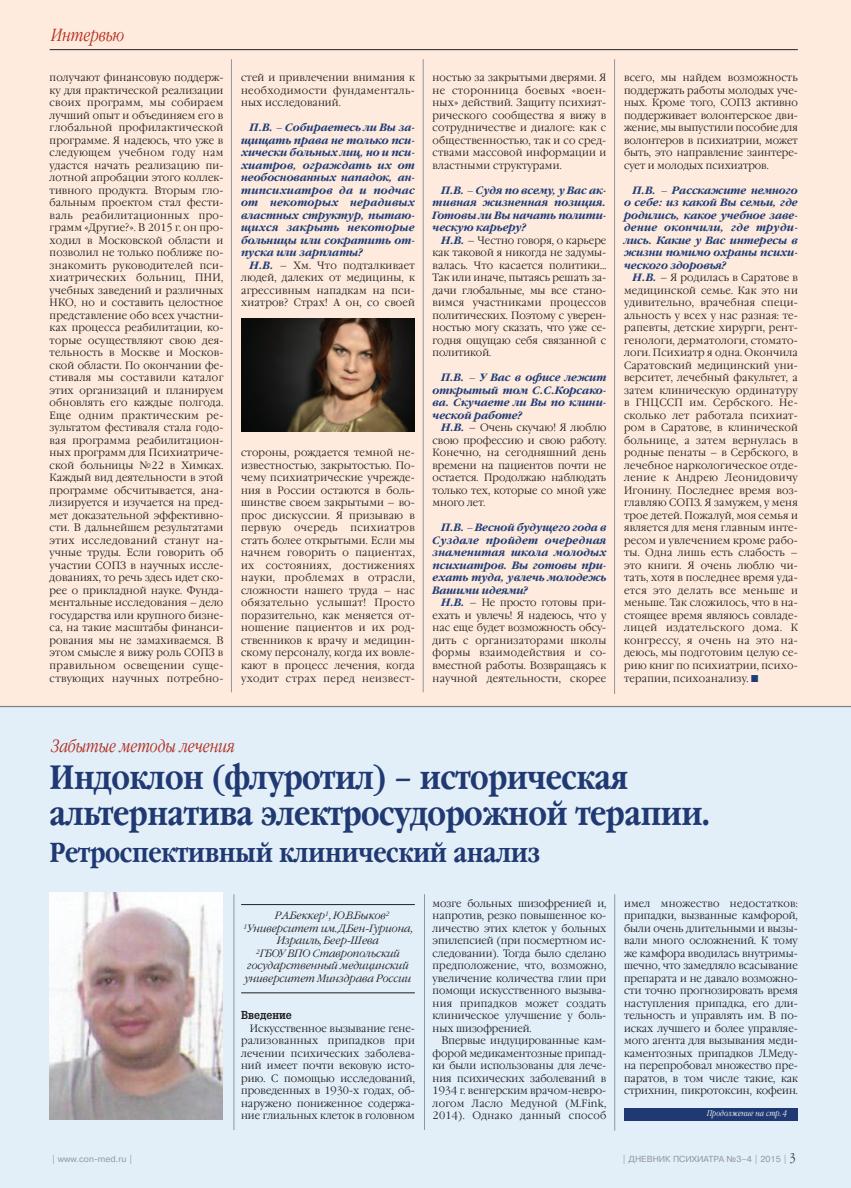
<style>
.page{position:relative;width:851px;height:1188px;background:#fff}
.page>*{position:absolute;margin:0;border:0;box-sizing:border-box;transform-origin:0 0}
.t1{font:700 33.75px/36.2px "Garamond Narrow C";letter-spacing:-.015em;color:#203972}
.t2{font:700 27.5px "Garamond Narrow C";letter-spacing:-.015em;color:#203972}
.t3{font:italic 300 17.5px "Garamond Narrow C";color:#b1291a;scale:.95 1}
.t4{font:700 11.25px "AG Gloria";color:#231f20;scale:.95 1}
.t5{font:300 10.62px/12.5px "Garamond C";letter-spacing:.015em;color:#231f20;text-align:justify;scale:.95 1}
.t6{font:italic 700 10.62px/12.5px "Garamond C";color:#203c78;text-align:justify;scale:.95 1}
.t7{font:italic 300 10.62px "Garamond C";color:#231f20;scale:.95 1}
.t8{font:8.75px "Pragmatica C";color:#939598}
.t9{font:italic 300 8.25px "Garamond Narrow C";color:#fff}
.s1{font-weight:700;font-style:italic;color:#203c78}
.s2{color:#203c78}
.s3{font-family:"Garamond Narrow C";font-weight:300;font-size:12.5px;color:#231f20}
</style>
<div class="page">
<div style="left:0;top:681px;width:850px;height:506px;background:#e2eff9"></div>
<div style="left:0;top:0;width:850px;height:706px;background:#feebdd"></div>
<hr style="left:50px;top:49px;width:747px;height:1px;background:#231f20">
<img style="left:241px;top:318px;width:173px;height:113px">
<hr style="left:231px;top:59px;width:1px;height:633px;background:#939598">
<hr style="left:422px;top:59px;width:1px;height:633px;background:#939598">
<hr style="left:614px;top:59px;width:1px;height:634px;background:#939598">
<hr style="left:241px;top:903px;width:174px;height:1px;background:#231f20">
<hr style="left:241px;top:992px;width:174px;height:1px;background:#231f20">
<div style="left:624px;top:1107px;width:173px;height:13px;background:#203972"></div>
<img style="left:50px;top:892px;width:173px;height:226px">
<hr style="left:233px;top:893px;width:1px;height:236px;background:#939598">
<hr style="left:424px;top:893px;width:1px;height:236px;background:#939598">
<hr style="left:614px;top:893px;width:1px;height:237px;background:#939598">
<hr style="left:0;top:705px;width:850px;height:2px;background:#808285">
<h3 class="t3" style="left:52px;top:25px;width:78px">Интервью</h3>
<p class="t5" style="left:50px;top:71px;width:184px">получают финансовую поддерж&shy;ку для практической реализации своих программ, мы собираем лучший опыт и объединяем его в глобальной профилактической программе. Я надеюсь, что уже в следующем учебном году нам удастся начать реализацию пи&shy;лотной апробации этого коллек&shy;тивного продукта. Вторым гло&shy;бальным проектом стал фести&shy;валь реабилитационных про&shy;грамм «Другие?». В 2015 г. он про&shy;ходил в Московской области и позволил не только поближе по&shy;знакомить руководителей пси&shy;хиатрических больниц, ПНИ, учебных заведений и различных НКО, но и составить целостное представление обо всех участни&shy;ках процесса реабилитации, ко&shy;торые осуществляют свою дея&shy;тельность в Москве и Москов&shy;ской области. По окончании фе&shy;стиваля мы составили каталог этих организаций и планируем обновлять его каждые полгода.<br>Еще одним практическим ре&shy;зультатом фестиваля стала годо&shy;вая программа реабилитацион&shy;ных программ для Психиатриче&shy;ской больницы №22 в Химках.<br>Каждый вид деятельности в этой программе обсчитывается, ана&shy;лизируется и изучается на пред&shy;мет доказательной эффективно&shy;сти. В дальнейшем результатами этих исследований станут на&shy;учные труды. Если говорить об участии СОПЗ в научных иссле&shy;дованиях, то речь здесь идет ско&shy;рее о прикладной науке. Фунда&shy;ментальные исследования – дело государства или крупного бизне&shy;са, на такие масштабы финанси&shy;рования мы не замахиваемся. В этом смысле я вижу роль СОПЗ в правильном освещении суще&shy;ствующих научных потребно-</p>
<p class="t5" style="left:241px;top:71px;width:184px">стей и привлечении внимания к необходимости фундаменталь&shy;ных исследований.</p>
<p class="t6" style="left:241px;top:121px;width:184px;text-indent:9px">П.В. – Собираетесь ли Вы за&shy;щищать права не только пси&shy;хически больных лиц, но и пси&shy;хиатров, ограждать их от необоснованных нападок, ан&shy;типсихиатров да и подчас от некоторых нерадивых властных структур, пытаю&shy;щихся закрыть некоторые больницы или сократить от&shy;пуска или зарплаты?</p>
<p class="t5" style="left:241px;top:259px;width:184px;text-indent:9px"><span class="s1">Н.В.</span> – Хм. Что подталкивает людей, далеких от медицины, к агрессивным нападкам на пси&shy;хиатров? Страх! А он, со своей</p>
<p class="t5" style="left:241px;top:446px;width:184px">стороны, рождается темной не&shy;известностью, закрытостью. По&shy;чему психиатрические учрежде&shy;ния в России остаются в боль&shy;шинстве своем закрытыми – во&shy;прос дискуссии. Я призываю в первую очередь психиатров стать более открытыми. Если мы начнем говорить о пациентах, их состояниях, достижениях науки, проблемах в отрасли, сложности нашего труда – нас обязательно услышат! Просто поразительно, как меняется от&shy;ношение пациентов и их род&shy;ственников к врачу и медицин&shy;скому персоналу, когда их вовле&shy;кают в процесс лечения, когда уходит страх перед неизвест-</p>
<p class="t5" style="left:432px;top:71px;width:184px">ностью за закрытыми дверями. Я не сторонница боевых «воен&shy;ных» действий. Защиту психиат&shy;рического сообщества я вижу в сотрудничестве и диалоге: как с общественностью, так и со сред&shy;ствами массовой информации и властными структурами.</p>
<p class="t6" style="left:432px;top:184px;width:184px;text-indent:9px">П.В. – Судя по всему, у Вас ак&shy;тивная жизненная позиция.<br>Готовы ли Вы начать полити&shy;ческую карьеру?</p>
<p class="t5" style="left:432px;top:234px;width:184px;text-indent:9px"><span class="s1">Н.В.</span> – Честно говоря, о карьере как таковой я никогда не задумы&shy;валась. Что касается политики… Так или иначе, пытаясь решать за&shy;дачи глобальные, мы все стано&shy;вимся участниками процессов политических. Поэтому с уверен&shy;ностью могу сказать, что уже се&shy;годня ощущаю себя связанной с политикой.</p>
<p class="t6" style="left:432px;top:371px;width:184px;text-indent:9px">П.В. – У Вас в офисе лежит открытый том С.С.Корсако&shy;ва. Скучаете ли Вы по клини&shy;ческой работе?</p>
<p class="t5" style="left:432px;top:421px;width:184px;text-indent:9px"><span class="s1">Н.В.</span> – Очень скучаю! Я люблю свою профессию и свою работу.<br>Конечно, на сегодняшний день времени на пациентов почти не остается. Продолжаю наблюдать только тех, которые со мной уже много лет.</p>
<p class="t6" style="left:432px;top:521px;width:184px;text-indent:9px">П.В. – Весной будущего года в Суздале пройдет очередная знаменитая школа молодых психиатров. Вы готовы при&shy;ехать туда, увлечь молодежь Вашими идеями?</p>
<p class="t5" style="left:432px;top:596px;width:184px;text-indent:9px"><span class="s1">Н.В.</span> – Не просто готовы при&shy;ехать и увлечь! Я надеюсь, что у нас еще будет возможность обсу&shy;дить с организаторами школы формы взаимодействия и со&shy;вместной работы. Возвращаясь к научной деятельности, скорее</p>
<p class="t5" style="left:624px;top:71px;width:184px">всего, мы найдем возможность поддержать работы молодых уче&shy;ных. Кроме того, СОПЗ активно поддерживает волонтерское дви&shy;жение, мы выпустили пособие для волонтеров в психиатрии, может быть, это направление заинтере&shy;сует и молодых психиатров.</p>
<p class="t6" style="left:624px;top:184px;width:184px;text-indent:9px">П.В. – Расскажите немного о себе: из какой Вы семьи, где родились, какое учебное заве&shy;дение окончили, где труди&shy;лись. Какие у Вас интересы в жизни помимо охраны психи&shy;ческого здоровья?</p>
<p class="t5" style="left:624px;top:271px;width:184px;text-indent:9px"><span class="s1">Н.В.</span> – Я родилась в Саратове в медицинской семье. Как это ни удивительно, врачебная специ&shy;альность у всех у нас разная: те&shy;рапевты, детские хирурги, рент&shy;генологи, дерматологи, стомато&shy;логи. Психиатр я одна. Окончила Саратовский медицинский уни&shy;верситет, лечебный факультет, а затем клиническую ординатуру в ГНЦССП им. Сербского. Не&shy;сколько лет работала психиат&shy;ром в Саратове, в клинической больнице, а затем вернулась в родные пенаты – в Сербского, в лечебное наркологическое отде&shy;ление к Андрею Леонидовичу Игонину. Последнее время воз&shy;главляю СОПЗ. Я замужем, у меня трое детей. Пожалуй, моя семья и является для меня главным инте&shy;ресом и увлечением кроме рабо&shy;ты. Одна лишь есть слабость – это книги. Я очень люблю чи&shy;тать, хотя в последнее время уда&shy;ется это делать все меньше и меньше. Так сложилось, что в на&shy;стоящее время являюсь совладе&shy;лицей издательского дома. К конгрессу, я очень на это на&shy;деюсь, мы подготовим целую се&shy;рию книг по психиатрии, психо&shy;терапии, психоанализу. <span class="s2">■</span></p>
<h3 class="t3" style="left:52px;top:735px;width:194px">Забытые методы лечения</h3>
<h1 class="t1" style="left:50px;top:759px;width:661px">Индоклон (флуротил) – историческая альтернатива электросудорожной терапии.</h1>
<h2 class="t2" style="left:50px;top:835px;width:492px">Ретроспективный клинический анализ</h2>
<p class="t7" style="left:275px;top:909px;width:122px">Р.А.Беккер<sup>1</sup>, Ю.В.Быков<sup>2</sup></p>
<p class="t7" style="left:243px;top:921px;width:179px"><sup>1</sup>Университет им. Д.Бен-Гуриона,</p>
<p class="t7" style="left:277px;top:934px;width:109px">Израиль, Беер-Шева</p>
<p class="t7" style="left:256px;top:946px;width:153px"><sup>2</sup>ГБОУ ВПО Ставропольский</p>
<p class="t7" style="left:247px;top:959px;width:171px">государственный медицинский</p>
<p class="t7" style="left:245px;top:971px;width:177px">университет Минздрава России</p>
<p class="t4" style="left:241px;top:1008px;width:55px">Введение</p>
<p class="t5" style="left:241px;top:1021px;width:184px;text-indent:9px">Искусственное вызывание гене&shy;рализованных припадков при лечении психических заболева&shy;ний имеет почти вековую исто&shy;рию. С помощью исследований, проведенных в 1930-х годах, об&shy;наружено пониженное содержа&shy;ние глиальных клеток в головном</p>
<p class="t5" style="left:432px;top:896px;width:184px">мозге больных шизофренией и, напротив, резко повышенное ко&shy;личество этих клеток у больных эпилепсией (при посмертном ис&shy;следовании). Тогда было сделано предположение, что, возможно, увеличение количества глии при помощи искусственного вызыва&shy;ния припадков может создать клиническое улучшение у боль&shy;ных шизофренией.</p>
<p class="t5" style="left:432px;top:1034px;width:184px;text-indent:9px">Впервые индуцированные кам&shy;форой медикаментозные припад&shy;ки были использованы для лече&shy;ния психических заболеваний в 1934 г. венгерским врачом-невро&shy;логом Ласло Медуной (M.Fink, 2014). Однако данный способ</p>
<p class="t5" style="left:624px;top:896px;width:184px">имел множество недостатков: припадки, вызванные камфорой, были очень длительными и вызы&shy;вали много осложнений. К тому же камфора вводилась внутримы&shy;шечно, что замедляло всасывание препарата и не давало возможно&shy;сти точно прогнозировать время наступления припадка, его дли&shy;тельность и управлять им. В по&shy;исках лучшего и более управляе&shy;мого агента для вызывания меди&shy;каментозных припадков Л.Меду&shy;на перепробовал множество пре&shy;паратов, в том числе такие, как стрихнин, пикротоксин, кофеин.</p>
<p class="t9" style="left:707px;top:1107px;width:82px">Продолжение на стр. 4</p>
<p class="t8" style="left:52px;top:1152px;width:83px">| www.con-med.ru |</p>
<p class="t8" style="left:622px;top:1152px;width:175px">| ДНЕВНИК ПСИХИАТРА №3–4 | 2015 | <span class="s3">3</span></p>
</div>
